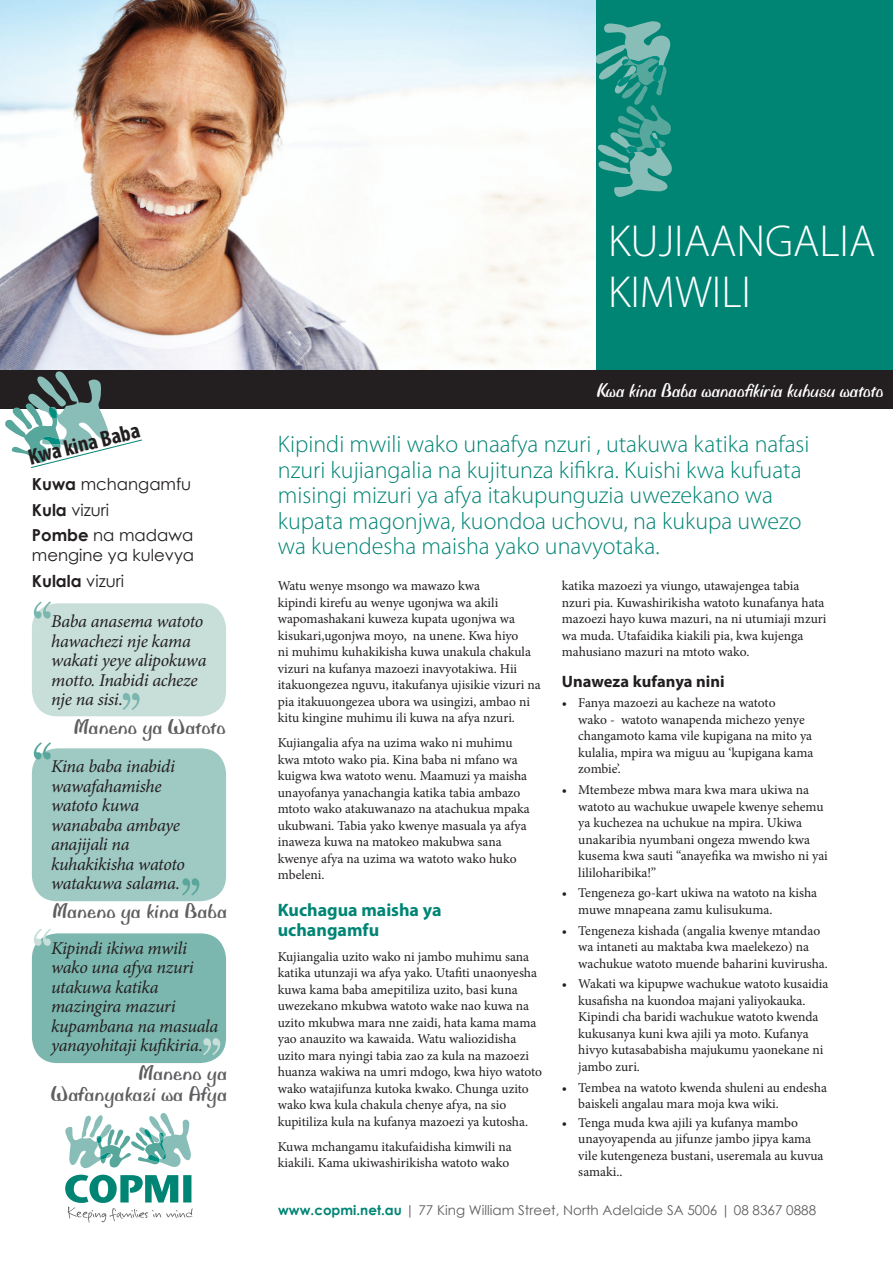
<style>
.page{position:relative;width:893px;height:1263px;background:#fff}
.page>*{position:absolute;margin:0;border:0;box-sizing:border-box;transform-origin:0 0}
.t1{font:300 45px/51px "Myriad Pro";color:#fff}
.t2{font:300 24px/25.5px "Myriad Pro";color:#008575}
.t3{font:italic 22.5px/21px "Biffo MT Std";color:#5f5f62;text-align:right}
.t4{font:700 condensed 22.5px "Myriad Pro";color:#231f20}
.t5{font:21px "Biffo MT Std";color:#fff;scale:.9 1}
.t6{font:italic 18px/19.5px "Minion Pro";letter-spacing:-.02em;color:#231f20}
.t7{font:700 18px/19.5px "Myriad Pro";color:#008575}
.t8{font:16.5px/25.8px "Century Gothic";color:#231f20}
.t9{font:700 16.5px "Myriad Pro";letter-spacing:.005em;color:#231f20}
.t10{font:13.5px/16.5px "Minion Pro";letter-spacing:-.005em;color:#231f20}
.t11{font:13.5px "Century Gothic";color:#5f5f62}
.s1{font-weight:700}
.s2{font-weight:700;color:#008575}
</style>
<div class="page">
<div style="left:0;top:370px;width:893px;height:38px;background:#231f20"></div>
<div style="left:595px;top:0;width:298px;height:370px;background:#008575"></div>
<svg style="left:595px;top:21px;width:77px;height:177px"></svg>
<svg style="left:65px;top:1113px;width:128px;height:110px"></svg>
<svg style="left:4px;top:371px;width:139px;height:97px"></svg>
<img style="left:0;top:0;width:595px;height:370px">
<div style="left:32px;top:603px;width:194px;height:113px;background:#c7ded9;border-radius:26px"></div>
<svg style="left:34px;top:601px;width:17px;height:18px"></svg>
<svg style="left:122px;top:693px;width:18px;height:17px"></svg>
<div style="left:32px;top:748px;width:194px;height:153px;background:#9fc9c3;border-radius:26px"></div>
<svg style="left:34px;top:742px;width:17px;height:17px"></svg>
<svg style="left:182px;top:878px;width:17px;height:17px"></svg>
<div style="left:32px;top:933px;width:194px;height:130px;background:#7cb7af;border-radius:26px"></div>
<svg style="left:203px;top:1038px;width:17px;height:17px"></svg>
<svg style="left:34px;top:929px;width:17px;height:17px"></svg>
<h3 class="t4" style="left:25px;top:444px;width:116px;rotate:-14deg">Kwa kina Baba</h3>
<p class="t8" style="left:32px;top:471px;width:163px"><span class="s1">Kuwa</span> mchangamfu<br><span class="s1">Kula</span> vizuri<br><span class="s1">Pombe</span> na madawa</p>
<p class="t8" style="left:32px;top:542px;width:164px">mengine ya kulevya<br><span class="s1">Kulala</span> vizuri</p>
<h3 class="t6" style="left:51px;top:612px;width:157px">Baba anasema watoto hawachezi nje kama wakati yeye alipokuwa motto. Inabidi acheze nje na sisi.</h3>
<h3 class="t3" style="left:74px;top:717px;width:158px">Maneno ya Watoto</h3>
<h3 class="t6" style="left:51px;top:757px;width:136px">Kina baba inabidi wawafahamishe watoto kuwa wanababa ambaye anajijali na kuhakikisha watoto watakuwa salama.</h3>
<h3 class="t3" style="left:53px;top:901px;width:181px">Maneno ya kina Baba</h3>
<h3 class="t6" style="left:51px;top:938px;width:169px">Kipindi ikiwa mwili wako una afya nzuri utakuwa katika mazingira mazuri kupambana na masuala yanayohitaji kufikiria.</h3>
<h3 class="t3" style="left:51px;top:1063px;width:183px">Maneno ya<br>Wafanyakazi wa Afya</h3>
<h1 class="t1" style="left:608px;top:215px;width:269px">KUJIAANGALIA<br>KIMWILI</h1>
<h3 class="t5" style="left:596px;top:377px;width:320px">Kwa kina Baba wanaofikiria kuhusu watoto</h3>
<p class="t2" style="left:278px;top:431px;width:533px">Kipindi mwili wako unaafya nzuri , utakuwa katika nafasi nzuri kujiangalia na kujitunza kifikra. Kuishi kwa kufuata misingi mizuri ya afya itakupunguzia uwezekano wa kupata magonjwa, kuondoa uchovu, na kukupa uwezo wa kuendesha maisha yako unavyotaka.</p>
<p class="t10" style="left:278px;top:578px;width:265px">Watu wenye msongo wa mawazo kwa<br>kipindi kirefu au wenye ugonjwa wa akili wapomashakani kuweza kupata ugonjwa wa kisukari,ugonjwa moyo, na unene. Kwa hiyo<br>ni muhimu kuhakikisha kuwa unakula chakula vizuri na kufanya mazoezi inavyotakiwa. Hii itakuongezea nguvu, itakufanya ujisikie vizuri na pia itakuuongezea ubora wa usingizi, ambao ni kitu kingine muhimu ili kuwa na afya nzuri.</p>
<p class="t10" style="left:278px;top:735px;width:253px">Kujiangalia afya na uzima wako ni muhimu kwa mtoto wako pia. Kina baba ni mfano wa kuigwa kwa watoto wenu. Maamuzi ya maisha unayofanya yanachangia katika tabia ambazo mtoto wako atakuwanazo na atachukua mpaka ukubwani. Tabia yako kwenye masuala ya afya inaweza kuwa na matokeo makubwa sana kwenye afya na uzima wa watoto wako huko mbeleni.</p>
<h3 class="t7" style="left:278px;top:899px;width:165px">Kuchagua maisha ya uchangamfu</h3>
<p class="t10" style="left:278px;top:948px;width:266px">Kujiangalia uzito wako ni jambo muhimu sana katika utunzaji wa afya yako. Utafiti unaonyesha kuwa kama baba amepitiliza uzito, basi kuna uwezekano mkubwa watoto wake nao kuwa na uzito mkubwa mara nne zaidi, hata kama mama yao anauzito wa kawaida. Watu waliozidisha uzito mara nyingi tabia zao za kula na mazoezi huanza wakiwa na umri mdogo, kwa hiyo watoto wako watajifunza kutoka kwako. Chunga uzito wako kwa kula chakula chenye afya, na sio kupitiliza kula na kufanya mazoezi ya kutosha.</p>
<p class="t10" style="left:278px;top:1138px;width:235px">Kuwa mchangamu itakufaidisha kimwili na kiakili. Kama ukiwashirikisha watoto wako</p>
<p class="t10" style="left:562px;top:578px;width:266px">katika mazoezi ya viungo, utawajengea tabia nzuri pia. Kuwashirikisha watoto kunafanya hata mazoezi hayo kuwa mazuri, na ni utumiaji mzuri wa muda. Utafaidika kiakili pia, kwa kujenga mahusiano mazuri na mtoto wako.</p>
<p class="t9" style="left:562px;top:670px;width:164px">Unaweza kufanya nini</p>
<p class="t10" style="left:578px;top:695px;width:237px;text-indent:-16px">• Fanya mazoezi au kacheze na watoto<br>wako - watoto wanapenda michezo yenye changamoto kama vile kupigana na mito ya kulalia, mpira wa miguu au ‘kupigana kama zombie’.</p>
<p class="t10" style="left:578px;top:782px;width:251px;text-indent:-16px">• Mtembeze mbwa mara kwa mara ukiwa na watoto au wachukue uwapele kwenye sehemu ya kuchezea na uchukue na mpira. Ukiwa unakaribia nyumbani ongeza mwendo kwa kusema kwa sauti “anayefika wa mwisho ni yai lililoharibika!”</p>
<p class="t10" style="left:578px;top:885px;width:240px;text-indent:-16px">• Tengeneza go-kart ukiwa na watoto na kisha muwe mnapeana zamu kulisukuma.</p>
<p class="t10" style="left:578px;top:922px;width:251px;text-indent:-16px">• Tengeneza kishada (angalia kwenye mtandao wa intaneti au maktaba kwa maelekezo) na wachukue watoto muende baharini kuvirusha.</p>
<p class="t10" style="left:578px;top:976px;width:252px;text-indent:-16px">• Wakati wa kipupwe wachukue watoto kusaidia kusafisha na kuondoa majani yaliyokauka.<br>Kipindi cha baridi wachukue watoto kwenda kukusanya kuni kwa ajili ya moto. Kufanya hivyo kutasababisha majukumu yaonekane ni jambo zuri.</p>
<p class="t10" style="left:578px;top:1079px;width:250px;text-indent:-16px">• Tembea na watoto kwenda shuleni au endesha baiskeli angalau mara moja kwa wiki.</p>
<p class="t10" style="left:578px;top:1114px;width:247px;text-indent:-16px">• Tenga muda kwa ajili ya kufanya mambo unayoyapenda au jifunze jambo jipya kama vile kutengeneza bustani, useremala au kuvua samaki..</p>
<p class="t11" style="left:278px;top:1200px;width:540px"><span class="s2">www.copmi.net.au</span> | 77 King William Street, North Adelaide SA 5006 | 08 8367 0888</p>
</div>
